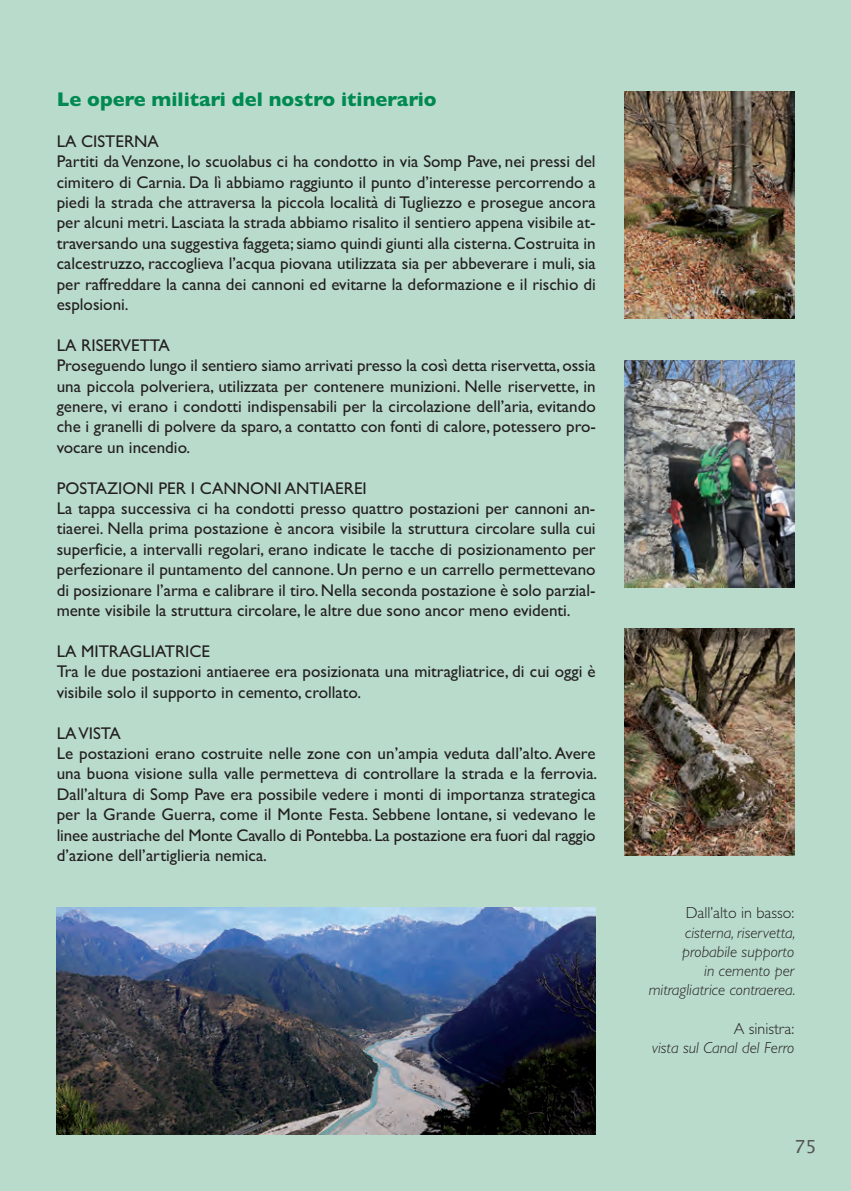
<style>
.page{position:relative;width:851px;height:1191px;background:#fff}
.page>*{position:absolute;margin:0;border:0;box-sizing:border-box;transform-origin:0 0}
.t1{font:700 20px "Gill Sans";color:#008a52}
.t2{font:18px "Lucida Sans";color:#57585a}
.t3{font:17px/20.4px "Gill Sans";color:#231f20}
.t4{font:italic 300 16px/19.2px "Gill Sans";color:#231f20;text-align:right}
.t5{font:300 16px "Gill Sans";color:#231f20}
</style>
<div class="page">
<div style="left:0;top:0;width:850px;height:1191px;background:#b9dbcc"></div>
<img style="left:57px;top:907px;width:538px;height:227px">
<img style="left:624px;top:92px;width:170px;height:226px">
<img style="left:624px;top:629px;width:170px;height:227px">
<img style="left:624px;top:360px;width:170px;height:227px">
<p class="t1" style="left:57px;top:87px;width:381px">Le opere militari del nostro itinerario</p>
<p class="t3" style="left:57px;top:131px;width:540px">LA CISTERNA<br>Partiti da Venzone, lo scuolabus ci ha condotto in via Somp Pave, nei pressi del cimitero di Carnia. Da lì abbiamo raggiunto il punto d’interesse percorrendo a piedi la strada che attraversa la piccola località di Tugliezzo e prosegue ancora per alcuni metri. Lasciata la strada abbiamo risalito il sentiero appena visibile at&shy;traversando una suggestiva faggeta; siamo quindi giunti alla cisterna. Costruita in calcestruzzo, raccoglieva l’acqua piovana utilizzata sia per abbeverare i muli, sia per raffreddare la canna dei cannoni ed evitarne la deformazione e il rischio di esplosioni.</p>
<p class="t3" style="left:57px;top:335px;width:540px">LA RISERVETTA<br>Proseguendo lungo il sentiero siamo arrivati presso la così detta riservetta, ossia una piccola polveriera, utilizzata per contenere munizioni. Nelle riservette, in genere, vi erano i condotti indispensabili per la circolazione dell’aria, evitando che i granelli di polvere da sparo, a contatto con fonti di calore, potessero pro&shy;vocare un incendio.</p>
<p class="t3" style="left:57px;top:477px;width:540px">POSTAZIONI PER I CANNONI ANTIAEREI<br>La tappa successiva ci ha condotti presso quattro postazioni per cannoni an&shy;tiaerei. Nella prima postazione è ancora visibile la struttura circolare sulla cui superficie, a intervalli regolari, erano indicate le tacche di posizionamento per perfezionare il puntamento del cannone. Un perno e un carrello permettevano di posizionare l’arma e calibrare il tiro. Nella seconda postazione è solo parzial&shy;mente visibile la struttura circolare, le altre due sono ancor meno evidenti.</p>
<p class="t3" style="left:57px;top:641px;width:540px">LA MITRAGLIATRICE<br>Tra le due postazioni antiaeree era posizionata una mitragliatrice, di cui oggi è visibile solo il supporto in cemento, crollato.</p>
<p class="t3" style="left:57px;top:722px;width:542px">LA VISTA<br>Le postazioni erano costruite nelle zone con un’ampia veduta dall’alto. Avere una buona visione sulla valle permetteva di controllare la strada e la ferrovia.<br>Dall’altura di Somp Pave era possibile vedere i monti di importanza strategica per la Grande Guerra, come il Monte Festa. Sebbene lontane, si vedevano le linee austriache del Monte Cavallo di Pontebba. La postazione era fuori dal raggio d’azione dell’artiglieria nemica.</p>
<p class="t5" style="left:685px;top:903px;width:110px">Dall’alto in basso:</p>
<p class="t4" style="left:648px;top:922px;width:148px">cisterna, riservetta, probabile supporto<br>in cemento per mitragliatrice contraerea.</p>
<p class="t5" style="left:733px;top:1018px;width:62px">A sinistra:</p>
<p class="t4" style="left:652px;top:1037px;width:144px">vista sul Canal del Ferro</p>
<p class="t2" style="left:794px;top:1136px;width:24px">75</p>
</div>
